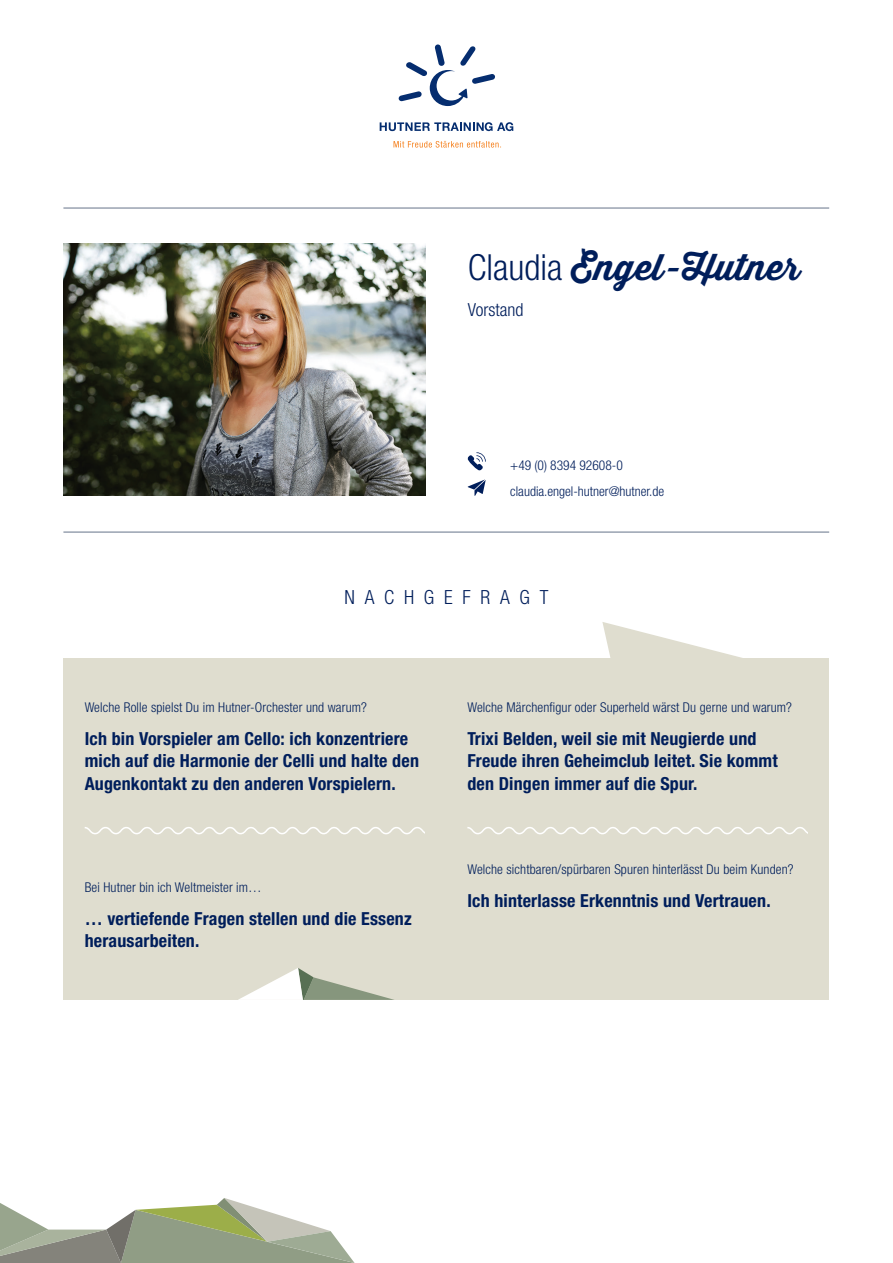
<style>
.page{position:relative;width:893px;height:1263px;background:#fff}
.page>*{position:absolute;margin:0;border:0;box-sizing:border-box;transform-origin:0 0}
.t1{font:700 36px "Thirsty Script";color:#001e5b}
.t2{font:300 condensed 19.5px "Helvetica Neue LT Std";letter-spacing:.5em;color:#001e5b}
.t3{font:700 condensed 18px/22.5px "Helvetica Neue LT Std";letter-spacing:.01em;color:#001e5b}
.t4{font:300 condensed 18px "Helvetica Neue LT Std";color:#001e5b}
.t5{font:300 condensed 13.5px/25.5px "Helvetica Neue LT Std";letter-spacing:.01em;color:#001e5b}
.s1{font-family:"Helvetica Neue LT Std";font-weight:300;font-stretch:condensed}
</style>
<div class="page">
<svg style="left:394px;top:141px;width:107px;height:7px"></svg>
<svg style="left:380px;top:122px;width:133px;height:9px"></svg>
<svg style="left:398px;top:44px;width:97px;height:62px"></svg>
<hr style="left:63px;top:532px;width:766px;height:1px;background:#66748a">
<hr style="left:63px;top:208px;width:766px;height:1px;background:#66748a">
<svg style="left:0;top:1198px;width:355px;height:65px"></svg>
<img style="left:64px;top:244px;width:361px;height:252px">
<svg style="left:467px;top:452px;width:19px;height:18px"></svg>
<svg style="left:468px;top:479px;width:18px;height:17px"></svg>
<div style="left:64px;top:658px;width:765px;height:342px;background:#dfddcf"></div>
<svg style="left:238px;top:968px;width:156px;height:32px"></svg>
<svg style="left:602px;top:622px;width:140px;height:36px"></svg>
<svg style="left:85px;top:827px;width:340px;height:8px"></svg>
<svg style="left:467px;top:827px;width:341px;height:8px"></svg>
<h1 class="t1" style="left:468px;top:240px;width:333px"><span class="s1">Claudia</span> Engel-Hutner</h1>
<p class="t4" style="left:468px;top:299px;width:57px">Vorstand</p>
<p class="t5" style="left:510px;top:453px;width:155px">+49 (0) 8394 92608-0 claudia.engel-hutner@hutner.de</p>
<p class="t2" style="left:344px;top:586px;width:206px">NACHGEFRAGT</p>
<p class="t5" style="left:85px;top:694px;width:284px">Welche Rolle spielst Du im Hutner-Orchester und warum?</p>
<p class="t3" style="left:85px;top:727px;width:336px">Ich bin Vorspieler am Cello: ich konzentriere mich auf die Harmonie der Celli und halte den<br>Augenkontakt zu den anderen Vorspielern.</p>
<p class="t5" style="left:85px;top:874px;width:179px">Bei Hutner bin ich Weltmeister im…</p>
<p class="t3" style="left:85px;top:907px;width:329px">… vertiefende Fragen stellen und die Essenz herausarbeiten.</p>
<p class="t5" style="left:467px;top:694px;width:326px">Welche Märchenfigur oder Superheld wärst Du gerne und warum?</p>
<p class="t3" style="left:467px;top:727px;width:312px">Trixi Belden, weil sie mit Neugierde und<br>Freude ihren Geheimclub leitet. Sie kommt den Dingen immer auf die Spur.</p>
<p class="t5" style="left:467px;top:856px;width:328px">Welche sichtbaren/spürbaren Spuren hinterlässt Du beim Kunden?</p>
<p class="t3" style="left:467px;top:889px;width:305px">Ich hinterlasse Erkenntnis und Vertrauen.</p>
</div>
